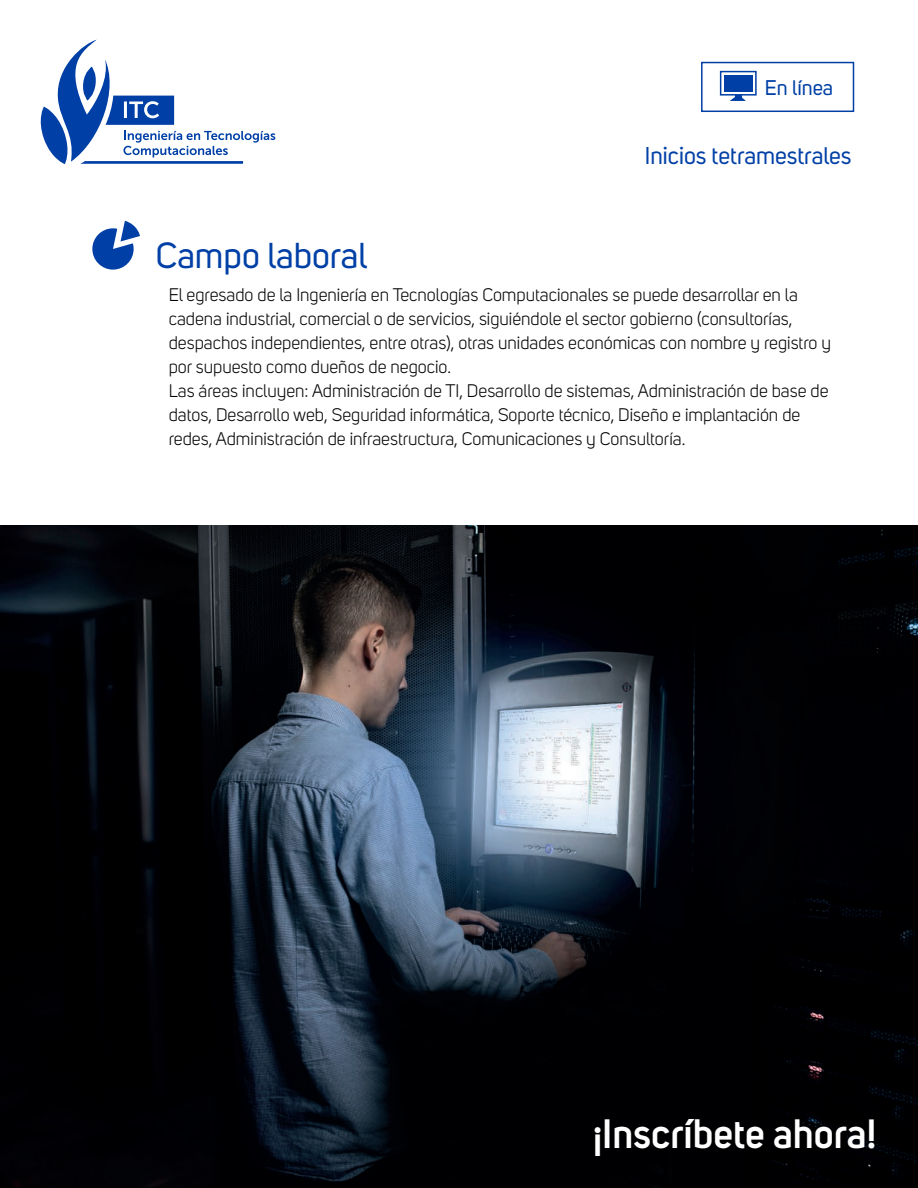
<style>
.page{position:relative;width:918px;height:1188px;background:#fff}
.page>*{position:absolute;margin:0;border:0;box-sizing:border-box;transform-origin:0 0}
.t1{font:600 40.5px "Uni Sans";color:#fff}
.t2{font:36px "Uni Sans";color:#0040a6}
.t3{font:24px "Uni Sans";color:#0040a6}
.t4{font:21px "Uni Sans";color:#0040a6}
.t5{font:18px/24px "Uni Sans";color:#040503}
</style>
<div class="page">
<img style="left:0;top:526px;width:918px;height:662px">
<div style="left:701px;top:62px;width:153px;height:50px;border:2px solid #0040a6"></div>
<div style="left:724px;top:75px;width:28px;height:17px;background:#0040a6"></div>
<div style="left:720px;top:71px;width:37px;height:25px;border:2px solid #0040a6"></div>
<svg style="left:730px;top:95px;width:16px;height:6px"></svg>
<svg style="left:92px;top:221px;width:48px;height:49px"></svg>
<svg style="left:40px;top:40px;width:235px;height:124px"></svg>
<p class="t4" style="left:765px;top:76px;width:70px">En línea</p>
<h3 class="t3" style="left:645px;top:142px;width:208px">Inicios tetramestrales</h3>
<h2 class="t2" style="left:156px;top:235px;width:213px">Campo laboral</h2>
<p class="t5" style="left:169px;top:283px;width:664px">El egresado de la Ingeniería en Tecnologías Computacionales se puede desarrollar en la cadena industrial, comercial o de servicios, siguiéndole el sector gobierno (consultorías, despachos independientes, entre otras), otras unidades económicas con nombre y registro y por supuesto como dueños de negocio.<br>Las áreas incluyen: Administración de TI, Desarrollo de sistemas, Administración de base de datos, Desarrollo web, Seguridad informática, Soporte técnico, Diseño e implantación de redes, Administración de infraestructura, Comunicaciones y Consultoría.</p>
<h1 class="t1" style="left:593px;top:1109px;width:285px">¡Inscríbete ahora!</h1>
</div>
